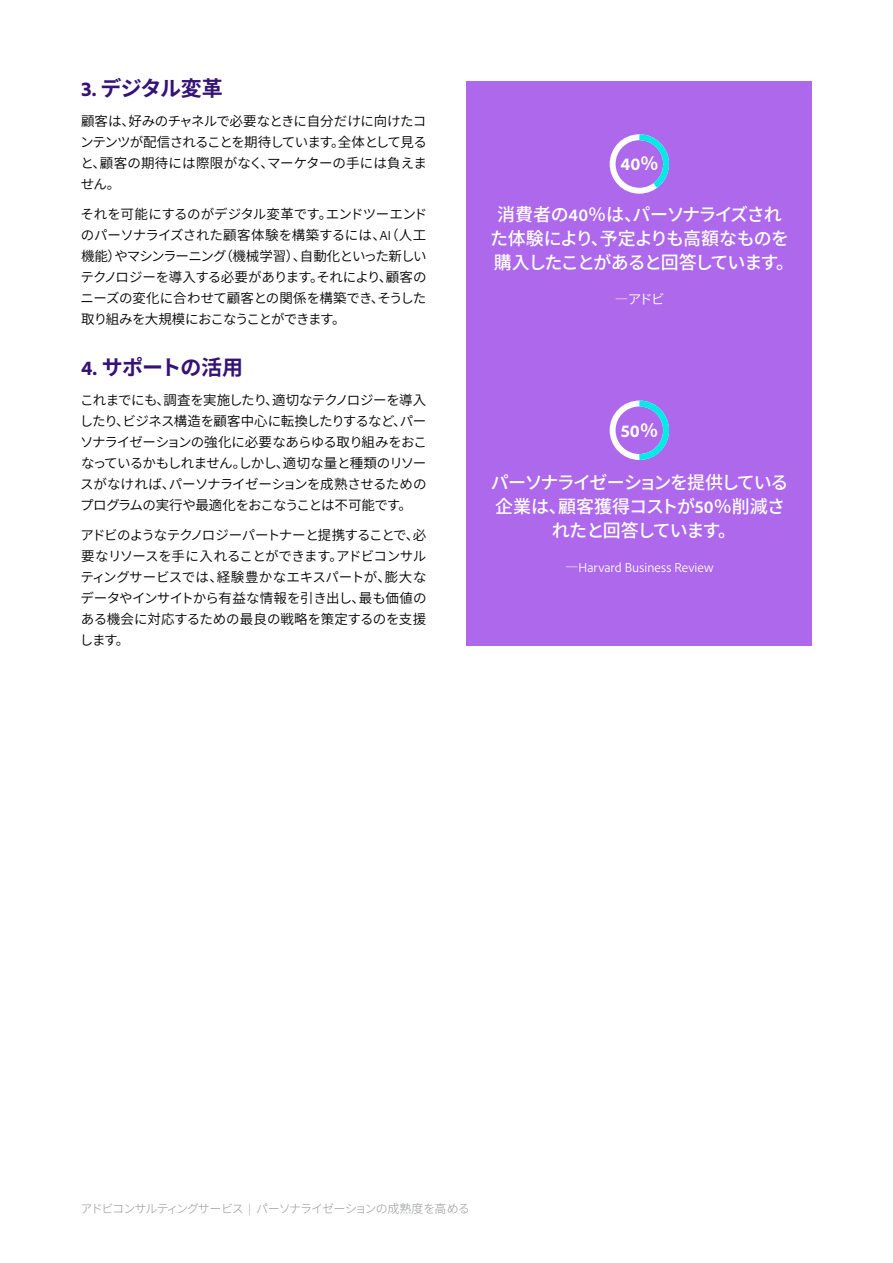
<style>
.page{position:relative;width:893px;height:1263px;background:#fff}
.page>*{position:absolute;margin:0;border:0;box-sizing:border-box;transform-origin:0 0}
.t1{font:800 21px "Adobe Clean Han";letter-spacing:-.03em;color:#351276}
.t2{font:700 18px/24px "Adobe Clean Han";letter-spacing:-.065em;color:#fff;text-align:center}
.t3{font:800 18px "Adobe Clean";color:#fff}
.t4{font:13.5px/21px "Adobe Clean Han";letter-spacing:-.03em;color:#000;text-align:justify}
.t5{font:300 13.5px "Adobe Clean";color:#fff}
.t6{font:13.5px "Adobe Clean Han";color:#fff}
.t7{font:300 12px "Adobe Clean Han";letter-spacing:-.075em;color:#939598}
.s1{font-family:"Adobe Clean"}
.s2{font-family:"Adobe Clean";font-weight:300}
.s3{font-family:"Adobe Clean Han"}
.s4{font-family:"Adobe Clean Han";font-weight:400}
</style>
<div class="page">
<div style="left:467px;top:81px;width:345px;height:564px;background:#ad68ec"></div>
<div style="left:610px;top:134px;width:59px;height:60px;border:6px solid #fff;border-radius:50%"></div>
<svg style="left:633px;top:134px;width:37px;height:60px"></svg>
<div style="left:610px;top:401px;width:59px;height:59px;border:6px solid #fff;border-radius:50%"></div>
<svg style="left:633px;top:400px;width:37px;height:60px"></svg>
<h1 class="t1" style="left:81px;top:76px;width:143px"><span class="s1">3.</span> デジタル変革</h1>
<p class="t4" style="left:80px;top:111px;width:348px">顧客は、好みのチャネルで必要なときに自分だけに向けたコンテンツが配信されることを期待しています。全体として見ると、顧客の期待には際限がなく、マーケターの手には負えません。</p>
<p class="t4" style="left:80px;top:204px;width:349px">それを可能にするのがデジタル変革です。エンドツーエンドのパーソナライズされた顧客体験を構築するには、<span class="s2">AI</span>（人工機能）やマシンラーニング（機械学習）、自動化といった新しいテクノロジーを導入する必要があります。それにより、顧客のニーズの変化に合わせて顧客との関係を構築でき、そうした取り組みを大規模におこなうことができます。</p>
<h1 class="t1" style="left:81px;top:355px;width:164px"><span class="s1">4.</span> サポートの活用</h1>
<p class="t4" style="left:80px;top:389px;width:349px">これまでにも、調査を実施したり、適切なテクノロジーを導入したり、ビジネス構造を顧客中心に転換したりするなど、パーソナライゼーションの強化に必要なあらゆる取り組みをおこなっているかもしれません。しかし、適切な量と種類のリソースがなければ、パーソナライゼーションを成熟させるためのプログラムの実行や最適化をおこなうことは不可能です。</p>
<p class="t4" style="left:80px;top:525px;width:348px">アドビのようなテクノロジーパートナーと提携することで、必要なリソースを手に入れることができます。アドビコンサルティングサービスでは、経験豊かなエキスパートが、膨大なデータやインサイトから有益な情報を引き出し、最も価値のある機会に対応するための最良の戦略を策定するのを支援します。</p>
<h2 class="t3" style="left:620px;top:152px;width:40px">40<span class="s3">％</span></h2>
<h2 class="t2" style="left:490px;top:203px;width:305px">消費者の<span class="s1">40</span>％は、パーソナライズされた体験により、予定よりも高額なものを購入したことがあると回答しています。</h2>
<p class="t6" style="left:615px;top:291px;width:51px">―アドビ</p>
<h2 class="t3" style="left:621px;top:419px;width:39px">50<span class="s3">％</span></h2>
<h2 class="t2" style="left:491px;top:471px;width:299px">パーソナライゼーションを提供している企業は、顧客獲得コストが<span class="s1">50</span>％削減されたと回答しています。</h2>
<p class="t5" style="left:565px;top:559px;width:150px"><span class="s4">―</span>Harvard Business Review</p>
<p class="t7" style="left:81px;top:1201px;width:391px">アドビコンサルティングサービス <span class="s1">|</span> パーソナライゼーションの成熟度を高める</p>
</div>
